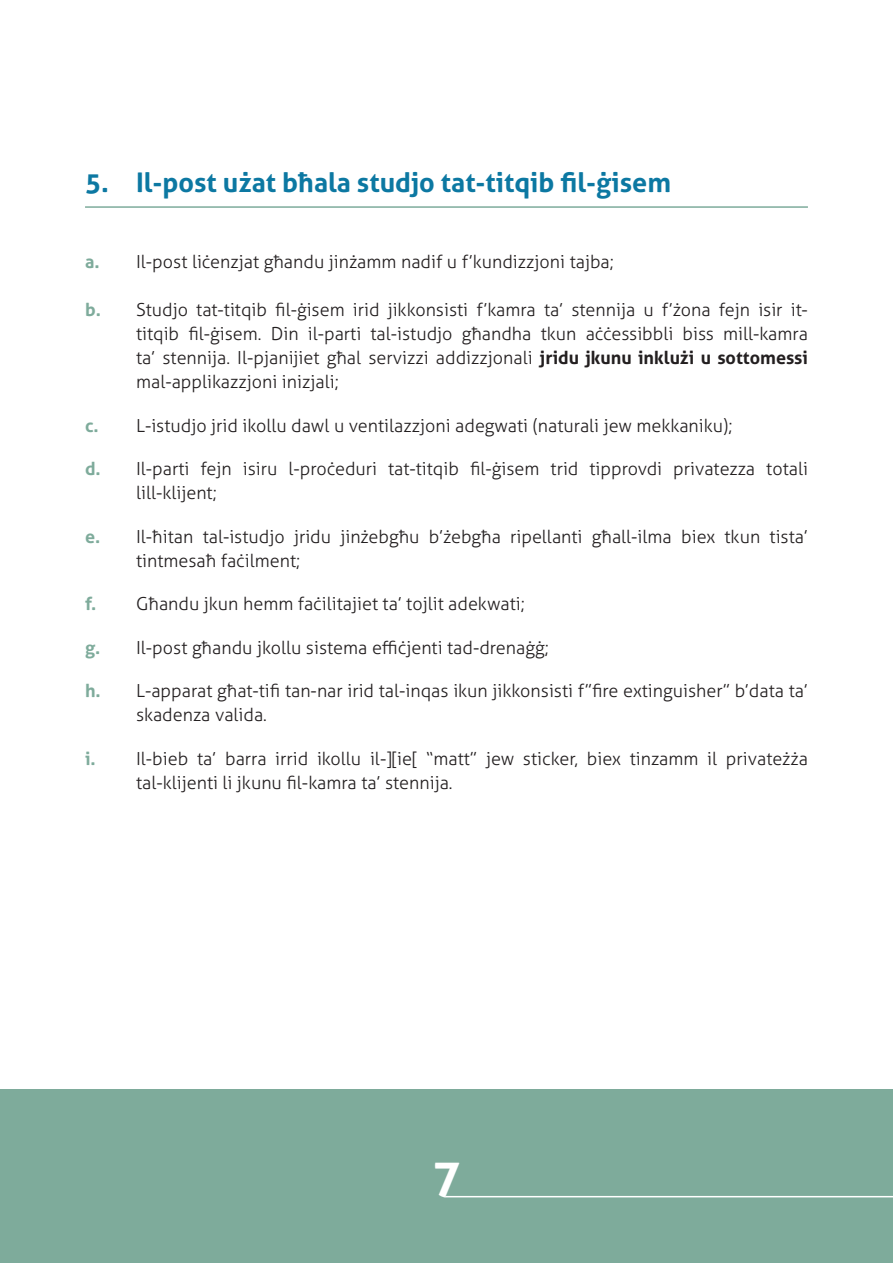
<style>
.page{position:relative;width:893px;height:1263px;background:#fff}
.page>*{position:absolute;margin:0;border:0;box-sizing:border-box;transform-origin:0 0}
.t1{font:700 48px "Aller";color:#fff}
.Normal__Web{font:700 27px "Aller";color:#0c78a2}
.Bullet{font:300 18px/24px "Aller";color:#231f20}
.s1{font-weight:700;color:#7eab9b}
.s2{font-weight:700}
</style>
<div class="page">
<div style="left:0;top:1089px;width:893px;height:174px;background:#7eab9b"></div>
<hr style="left:85px;top:206px;width:723px;height:2px;background:#7eab9b">
<hr style="left:445px;top:1196px;width:448px;height:1px;background:#fff">
<p class="Normal__Web" style="left:85px;top:166px;width:588px">5. Il‑post użat bħala studjo tat‑titqib fil‑ġisem</p>
<p class="Bullet" style="left:85px;top:250px;width:530px"><span class="s1">a.</span> Il‑post liċenzjat għandu jinżamm nadif u f’kundizzjoni tajba;</p>
<p class="Bullet" style="left:136px;top:298px;width:673px;text-align:justify;text-indent:-51px"><span class="s1">b.</span> Studjo tat‑titqib fil‑ġisem irid jikkonsisti f’kamra ta’ stennija u f’żona fejn isir it‑ titqib fil‑ġisem. Din il‑parti tal‑istudjo għandha tkun aċċessibbli biss mill‑kamra ta’ stennija. Il‑pjanijiet għal servizzi addizzjonali <span class="s2">jridu jkunu inklużi u sottomessi </span>mal‑applikazzjoni inizjali;</p>
<p class="Bullet" style="left:85px;top:414px;width:649px"><span class="s1">c.</span> L‑istudjo jrid ikollu dawl u ventilazzjoni adegwati (naturali jew mekkaniku);</p>
<p class="Bullet" style="left:136px;top:457px;width:673px;text-indent:-51px"><span class="s1">d.</span> Il‑parti fejn isiru l‑proċeduri tat‑titqib fil‑ġisem trid tipprovdi privatezza totali lill‑klijent;</p>
<p class="Bullet" style="left:136px;top:525px;width:673px;text-indent:-51px"><span class="s1">e.</span> Il‑ħitan tal‑istudjo jridu jinżebgħu b’żebgħa ripellanti għall‑ilma biex tkun tista’ tintmesaħ faċilment;</p>
<p class="Bullet" style="left:85px;top:592px;width:441px"><span class="s1">f.</span> Għandu jkun hemm faċilitajiet ta’ tojlit adekwati;</p>
<p class="Bullet" style="left:85px;top:636px;width:465px"><span class="s1">g.</span> Il‑post għandu jkollu sistema effiċjenti tad‑drenaġġ;</p>
<p class="Bullet" style="left:136px;top:679px;width:673px;text-indent:-51px"><span class="s1">h.</span> L‑apparat għat‑tifi tan‑nar irid tal‑inqas ikun jikkonsisti f”fire extinguisher” b’data ta’ skadenza valida.</p>
<p class="Bullet" style="left:136px;top:747px;width:673px;text-indent:-51px"><span class="s1">i.</span> Il‑bieb ta’ barra irrid ikollu il‑][ie[ “matt” jew sticker, biex tinzamm il privateżża tal‑klijenti li jkunu fil‑kamra ta’ stennija.</p>
<h1 class="t1" style="left:432px;top:1147px;width:30px">7</h1>
</div>
